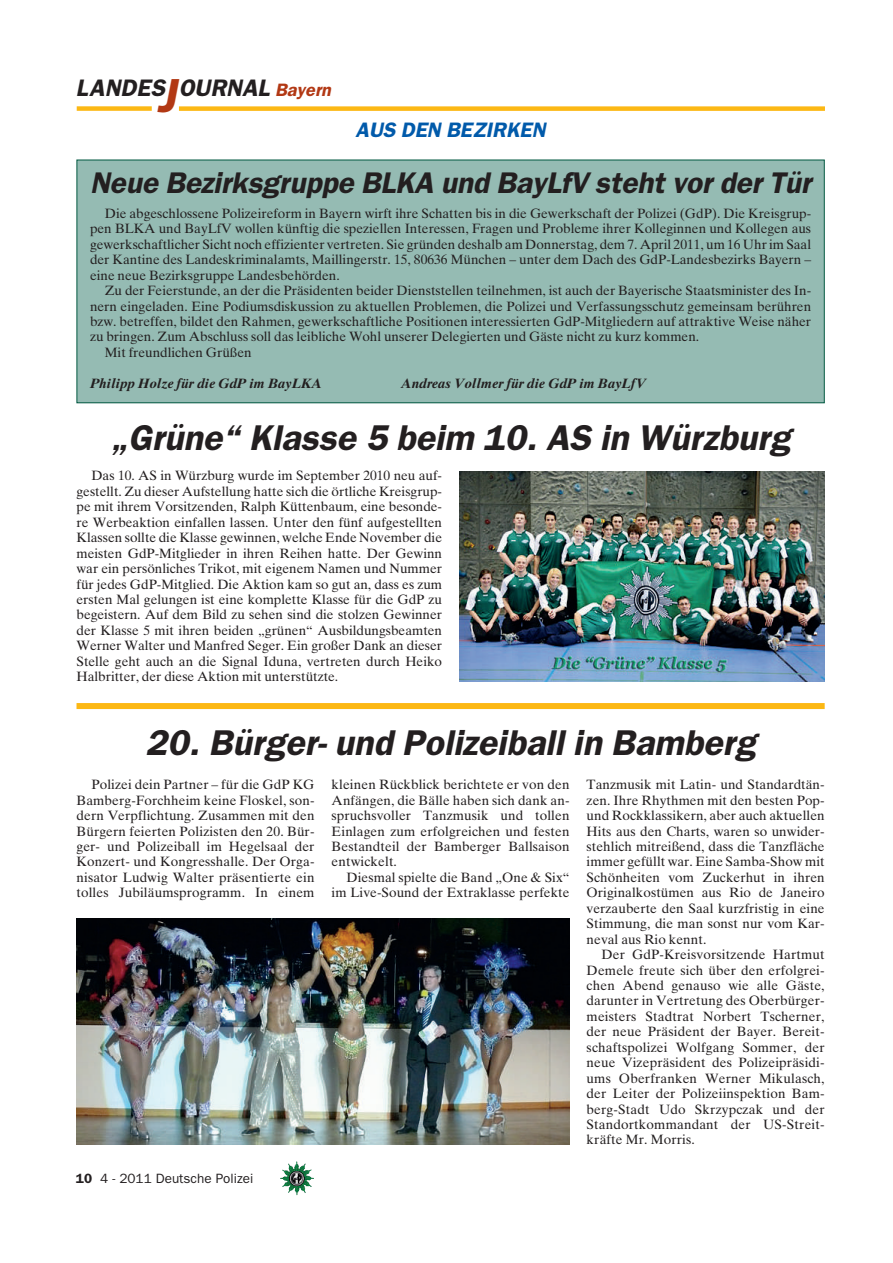
<style>
.page{position:relative;width:893px;height:1263px;background:#fff}
.page>*{position:absolute;margin:0;border:0;box-sizing:border-box;transform-origin:0 0}
.t1{font:36px "Franklin Gothic Demi Oblique OV AOXPPA";color:#231f20}
.t2{font:30px "Franklin Gothic Demi Oblique OV AOXPPA";letter-spacing:-.005em;color:#231f20}
.t3{font:24px "Franklin Gothic Demi Oblique OV AOXPPA";color:#231f20}
.t4{font:21px "Franklin Gothic Demi Oblique OV AOXPPA";color:#015aaa}
.t5{font:13.5px/15.5px "Times Ten Roman OV TNXPPA";color:#231f20;text-align:justify}
.t6{font:13.5px "Times Ten Bold Italic OV WNXPPA";color:#231f20}
.t7{font:13.5px "Franklin Gothic Book OV YNXPPA";color:#231f20}
.s1{font-size:48px;color:#b23814}
.s2{font-size:18px;color:#b23814}
.s3{font-family:"Franklin Gothic Demi OV XNXPPA"}
</style>
<div class="page">
<img style="left:282px;top:1163px;width:32px;height:32px">
<div style="left:77px;top:106px;width:75px;height:5px;background:#fcb814"></div>
<div style="left:179px;top:106px;width:646px;height:5px;background:#fcb814"></div>
<div style="left:77px;top:160px;width:747px;height:242px;background:#95bbb3"></div>
<div style="left:77px;top:160px;width:748px;height:243px;border:1px solid #005840"></div>
<img style="left:459px;top:471px;width:366px;height:210px">
<div style="left:77px;top:703px;width:748px;height:6px;background:#fcb814"></div>
<img style="left:77px;top:919px;width:493px;height:225px">
<h3 class="t3" style="left:76px;top:79px;width:256px">LANDES<span class="s1">J</span>OURNAL <span class="s2">Bayern</span></h3>
<h3 class="t4" style="left:356px;top:121px;width:191px">AUS DEN BEZIRKEN</h3>
<h2 class="t2" style="left:90px;top:172px;width:722px">Neue Bezirksgruppe BLKA und BayLfV steht vor der Tür</h2>
<p class="t5" style="left:90px;top:207px;width:723px;text-indent:15px">Die abgeschlossene Polizeireform in Bayern wirft ihre Schatten bis in die Gewerkschaft der Polizei (GdP). Die Kreisgrup&shy;pen BLKA und BayLfV wollen künftig die speziellen Interessen, Fragen und Probleme ihrer Kolleginnen und Kollegen aus gewerkschaftlicher Sicht noch effizienter vertreten. Sie gründen deshalb am Donnerstag, dem 7. April 2011, um 16 Uhr im Saal der Kantine des Landeskriminalamts, Maillingerstr. 15, 80636 München – unter dem Dach des GdP-Landesbezirks Bayern – eine neue Bezirksgruppe Landesbehörden.</p>
<p class="t5" style="left:105px;top:284px;width:708px">Zu der Feierstunde, an der die Präsidenten beider Dienststellen teilnehmen, ist auch der Bayerische Staatsminister des In-</p>
<p class="t5" style="left:90px;top:300px;width:723px">nern eingeladen. Eine Podiumsdiskussion zu aktuellen Problemen, die Polizei und Verfassungsschutz gemeinsam berühren</p>
<p class="t5" style="left:90px;top:315px;width:723px">bzw. betreffen, bildet den Rahmen, gewerkschaftliche Positionen interessierten GdP-Mitgliedern auf attraktive Weise näher</p>
<p class="t5" style="left:90px;top:330px;width:611px">zu bringen. Zum Abschluss soll das leibliche Wohl unserer Delegierten und Gäste nicht zu kurz kommen.</p>
<p class="t5" style="left:105px;top:346px;width:148px">Mit freundlichen Grüßen</p>
<p class="t6" style="left:90px;top:378px;width:233px">Philipp Holze für die GdP im BayLKA</p>
<p class="t6" style="left:401px;top:378px;width:246px">Andreas Vollmer für die GdP im BayLfV</p>
<h1 class="t1" style="left:111px;top:424px;width:681px">„Grüne“ Klasse 5 beim 10. AS in Würzburg</h1>
<p class="t5" style="left:77px;top:469px;width:367px;text-indent:15px">Das 10. AS in Würzburg wurde im September 2010 neu auf&shy;gestellt. Zu dieser Aufstellung hatte sich die örtliche Kreisgrup&shy;pe mit ihrem Vorsitzenden, Ralph Küttenbaum, eine besonde&shy;re Werbeaktion einfallen lassen. Unter den fünf aufgestellten Klassen sollte die Klasse gewinnen, welche Ende November die meisten GdP-Mitglieder in ihren Reihen hatte. Der Gewinn war ein persönliches Trikot, mit eigenem Namen und Nummer für jedes GdP-Mitglied. Die Aktion kam so gut an, dass es zum ersten Mal gelungen ist eine komplette Klasse für die GdP zu begeistern. Auf dem Bild zu sehen sind die stolzen Gewinner der Klasse 5 mit ihren beiden „grünen“ Ausbildungsbeamten Werner Walter und Manfred Seger. Ein großer Dank an dieser Stelle geht auch an die Signal Iduna, vertreten durch Heiko Halbritter, der diese Aktion mit unterstützte.</p>
<h1 class="t1" style="left:145px;top:729px;width:612px">20. Bürger- und Polizeiball in Bamberg</h1>
<p class="t5" style="left:77px;top:778px;width:240px;text-indent:15px">Polizei dein Partner – für die GdP KG Bamberg-Forchheim keine Floskel, son&shy;dern Verpflichtung. Zusammen mit den Bürgern feierten Polizisten den 20. Bür&shy;ger- und Polizeiball im Hegelsaal der Konzert- und Kongresshalle. Der Orga&shy;nisator Ludwig Walter präsentierte ein tolles Jubiläumsprogramm. In einem</p>
<p class="t5" style="left:332px;top:778px;width:239px">kleinen Rückblick berichtete er von den Anfängen, die Bälle haben sich dank an&shy;spruchsvoller Tanzmusik und tollen Einlagen zum erfolgreichen und festen Bestandteil der Bamberger Ballsaison entwickelt.</p>
<p class="t5" style="left:332px;top:871px;width:240px;text-align:right">Diesmal spielte die Band „One &amp; Six“ im Live-Sound der Extraklasse perfekte</p>
<p class="t7" style="left:76px;top:1173px;width:179px"><span class="s3">10</span> 4 - 2011 Deutsche Polizei</p>
<p class="t5" style="left:587px;top:778px;width:240px">Tanzmusik mit Latin- und Standardtän&shy;zen. Ihre Rhythmen mit den besten Pop&shy;und Rockklassikern, aber auch aktuellen Hits aus den Charts, waren so unwider&shy;stehlich mitreißend, dass die Tanzfläche immer gefüllt war. Eine Samba-Show mit Schönheiten vom Zuckerhut in ihren Originalkostümen aus Rio de Janeiro verzauberte den Saal kurzfristig in eine Stimmung, die man sonst nur vom Kar&shy;neval aus Rio kennt.</p>
<p class="t5" style="left:587px;top:948px;width:240px;text-indent:15px">Der GdP-Kreisvorsitzende Hartmut Demele freute sich über den erfolgrei&shy;chen Abend genauso wie alle Gäste, darunter in Vertretung des Oberbürger&shy;meisters Stadtrat Norbert Tscherner, der neue Präsident der Bayer. Bereit&shy;schaftspolizei Wolfgang Sommer, der neue Vizepräsident des Polizeipräsidi&shy;ums Oberfranken Werner Mikulasch, der Leiter der Polizeiinspektion Bam&shy;berg-Stadt Udo Skrzypczak und der Standortkommandant der US-Streit&shy;kräfte Mr. Morris.</p>
</div>
